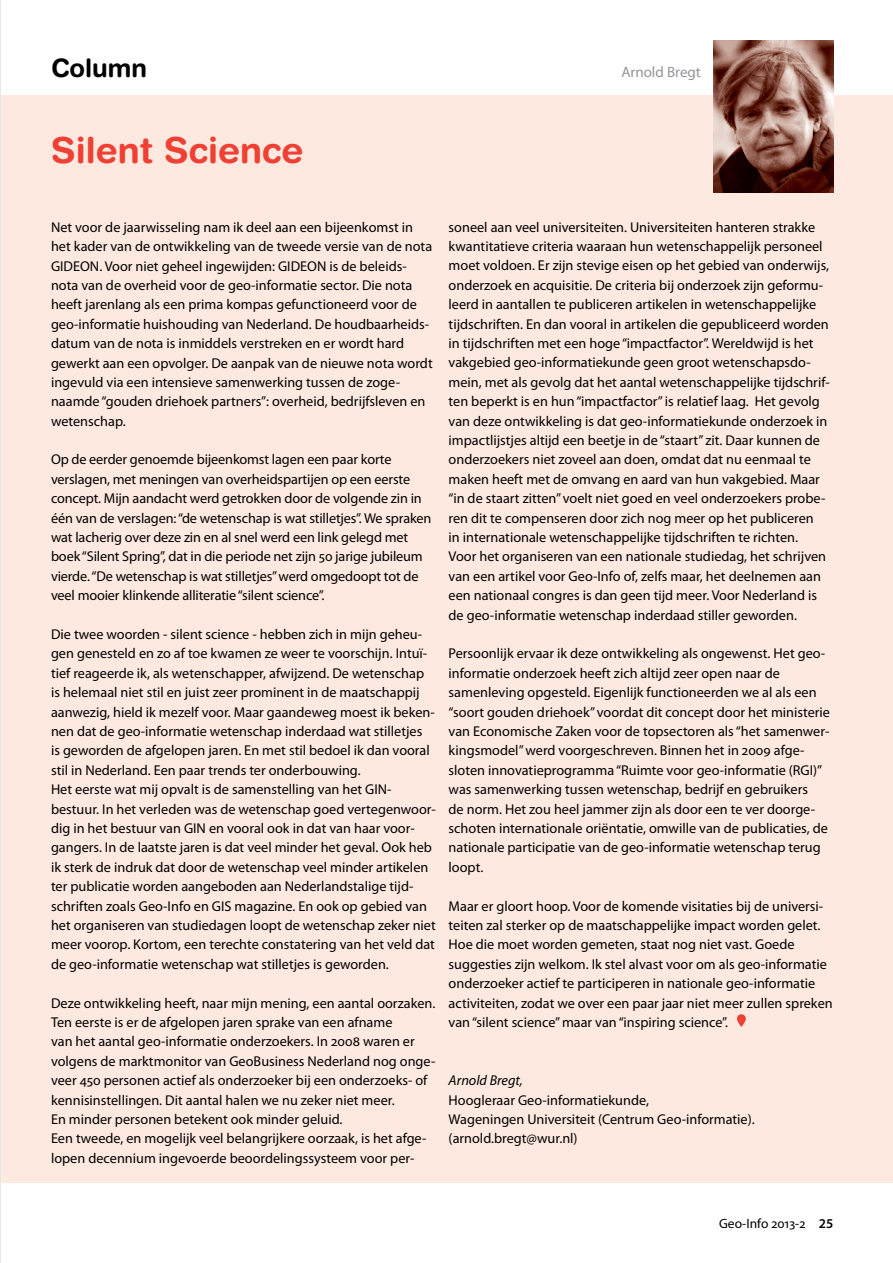
<style>
.page{position:relative;width:893px;height:1263px;background:#fff}
.page>*{position:absolute;margin:0;border:0;box-sizing:border-box;transform-origin:0 0}
.t1{font:700 36px "Helvetica Rounded";color:#ef4034}
.t2{font:700 25.5px "Helvetica Rounded";color:#000}
.t3{font:15px "Myriad Pro";color:#939598}
.t4{font:14.25px/19.4px "Myriad Pro";color:#000}
.t5{font:italic 14.25px "Myriad Pro";color:#000}
.t6{font:13.5px "Myriad Pro";color:#000}
.s1{font-weight:600}
</style>
<div class="page">
<div style="left:0;top:96px;width:893px;height:1087px;background:#fee9e0"></div>
<svg style="left:737px;top:1014px;width:9px;height:13px"></svg>
<img style="left:714px;top:41px;width:119px;height:152px">
<h2 class="t2" style="left:51px;top:52px;width:97px">Column</h2>
<p class="t3" style="left:621px;top:62px;width:81px">Arnold Bregt</p>
<h1 class="t1" style="left:51px;top:128px;width:254px">Silent Science</h1>
<p class="t4" style="left:51px;top:217px;width:383px">Net voor de jaarwisseling nam ik deel aan een bijeenkomst in het kader van de ontwikkeling van de tweede versie van de nota GIDEON. Voor niet geheel ingewijden: GIDEON is de beleids&shy;nota van de overheid voor de geo-informatie sector. Die nota heeft jarenlang als een prima kompas gefunctioneerd voor de geo-informatie huishouding van Nederland. De houdbaarheids&shy;datum van de nota is inmiddels verstreken en er wordt hard gewerkt aan een opvolger. De aanpak van de nieuwe nota wordt ingevuld via een intensieve samenwerking tussen de zoge&shy;naamde “gouden driehoek partners”: overheid, bedrijfsleven en wetenschap.</p>
<p class="t4" style="left:51px;top:450px;width:382px">Op de eerder genoemde bijeenkomst lagen een paar korte verslagen, met meningen van overheidspartijen op een eerste concept. Mijn aandacht werd getrokken door de volgende zin in één van de verslagen: “de wetenschap is wat stilletjes”. We spraken wat lacherig over deze zin en al snel werd een link gelegd met boek “Silent Spring”, dat in die periode net zijn 50 jarige jubileum vierde. “De wetenschap is wat stilletjes” werd omgedoopt tot de veel mooier klinkende alliteratie “silent science”.</p>
<p class="t4" style="left:51px;top:624px;width:386px">Die twee woorden - silent science - hebben zich in mijn geheu&shy;gen genesteld en zo af toe kwamen ze weer te voorschijn. Intuï&shy;tief reageerde ik, als wetenschapper, afwijzend. De wetenschap is helemaal niet stil en juist zeer prominent in de maatschappij aanwezig, hield ik mezelf voor. Maar gaandeweg moest ik beken&shy;nen dat de geo-informatie wetenschap inderdaad wat stilletjes<br>is geworden de afgelopen jaren. En met stil bedoel ik dan vooral stil in Nederland. Een paar trends ter onderbouwing.<br>Het eerste wat mij opvalt is de samenstelling van het GIN&shy;bestuur. In het verleden was de wetenschap goed vertegenwoor&shy;dig in het bestuur van GIN en vooral ook in dat van haar voor&shy;gangers. In de laatste jaren is dat veel minder het geval. Ook heb ik sterk de indruk dat door de wetenschap veel minder artikelen ter publicatie worden aangeboden aan Nederlandstalige tijd&shy;schriften zoals Geo-Info en GIS magazine. En ook op gebied van het organiseren van studiedagen loopt de wetenschap zeker niet meer voorop. Kortom, een terechte constatering van het veld dat de geo-informatie wetenschap wat stilletjes is geworden.</p>
<p class="t4" style="left:51px;top:993px;width:386px">Deze ontwikkeling heeft, naar mijn mening, een aantal oorzaken.<br>Ten eerste is er de afgelopen jaren sprake van een afname<br>van het aantal geo-informatie onderzoekers. In 2008 waren er volgens de marktmonitor van GeoBusiness Nederland nog onge&shy;veer 450 personen actief als onderzoeker bij een onderzoeks- of kennisinstellingen. Dit aantal halen we nu zeker niet meer.<br>En minder personen betekent ook minder geluid.<br>Een tweede, en mogelijk veel belangrijkere oorzaak, is het afge&shy;lopen decennium ingevoerde beoordelingssysteem voor per-</p>
<p class="t4" style="left:449px;top:217px;width:383px">soneel aan veel universiteiten. Universiteiten hanteren strakke kwantitatieve criteria waaraan hun wetenschappelijk personeel moet voldoen. Er zijn stevige eisen op het gebied van onderwijs, onderzoek en acquisitie. De criteria bij onderzoek zijn geformu&shy;leerd in aantallen te publiceren artikelen in wetenschappelijke tijdschriften. En dan vooral in artikelen die gepubliceerd worden in tijdschriften met een hoge “impactfactor”. Wereldwijd is het vakgebied geo-informatiekunde geen groot wetenschapsdo&shy;mein, met als gevolg dat het aantal wetenschappelijke tijdschrif&shy;ten beperkt is en hun “impactfactor” is relatief laag. Het gevolg van deze ontwikkeling is dat geo-informatiekunde onderzoek in impactlijstjes altijd een beetje in de “staart” zit. Daar kunnen de onderzoekers niet zoveel aan doen, omdat dat nu eenmaal te maken heeft met de omvang en aard van hun vakgebied. Maar “in de staart zitten” voelt niet goed en veel onderzoekers probe&shy;ren dit te compenseren door zich nog meer op het publiceren<br>in internationale wetenschappelijke tijdschriften te richten.<br>Voor het organiseren van een nationale studiedag, het schrijven van een artikel voor Geo-Info of, zelfs maar, het deelnemen aan een nationaal congres is dan geen tijd meer. Voor Nederland is de geo-informatie wetenschap inderdaad stiller geworden.</p>
<p class="t4" style="left:449px;top:644px;width:383px">Persoonlijk ervaar ik deze ontwikkeling als ongewenst. Het geo&shy;informatie onderzoek heeft zich altijd zeer open naar de samenleving opgesteld. Eigenlijk functioneerden we al als een “soort gouden driehoek” voordat dit concept door het ministerie van Economische Zaken voor de topsectoren als “het samenwer&shy;kingsmodel” werd voorgeschreven. Binnen het in 2009 afge&shy;sloten innovatieprogramma “Ruimte voor geo-informatie (RGI)” was samenwerking tussen wetenschap, bedrijf en gebruikers<br>de norm. Het zou heel jammer zijn als door een te ver doorge&shy;schoten internationale oriëntatie, omwille van de publicaties, de nationale participatie van de geo-informatie wetenschap terug loopt.</p>
<p class="t4" style="left:449px;top:896px;width:386px">Maar er gloort hoop. Voor de komende visitaties bij de universi&shy;teiten zal sterker op de maatschappelijke impact worden gelet.<br>Hoe die moet worden gemeten, staat nog niet vast. Goede suggesties zijn welkom. Ik stel alvast voor om als geo-informatie onderzoeker actief te participeren in nationale geo-informatie activiteiten, zodat we over een paar jaar niet meer zullen spreken van “silent science” maar van “inspiring science”.</p>
<p class="t5" style="left:449px;top:1071px;width:76px">Arnold Bregt,</p>
<p class="t4" style="left:449px;top:1090px;width:308px">Hoogleraar Geo-informatiekunde,<br>Wageningen Universiteit (Centrum Geo-informatie). (arnold.bregt@wur.nl)</p>
<p class="t6" style="left:719px;top:1215px;width:116px">Geo-Info 2013-2 <span class="s1">25</span></p>
</div>
